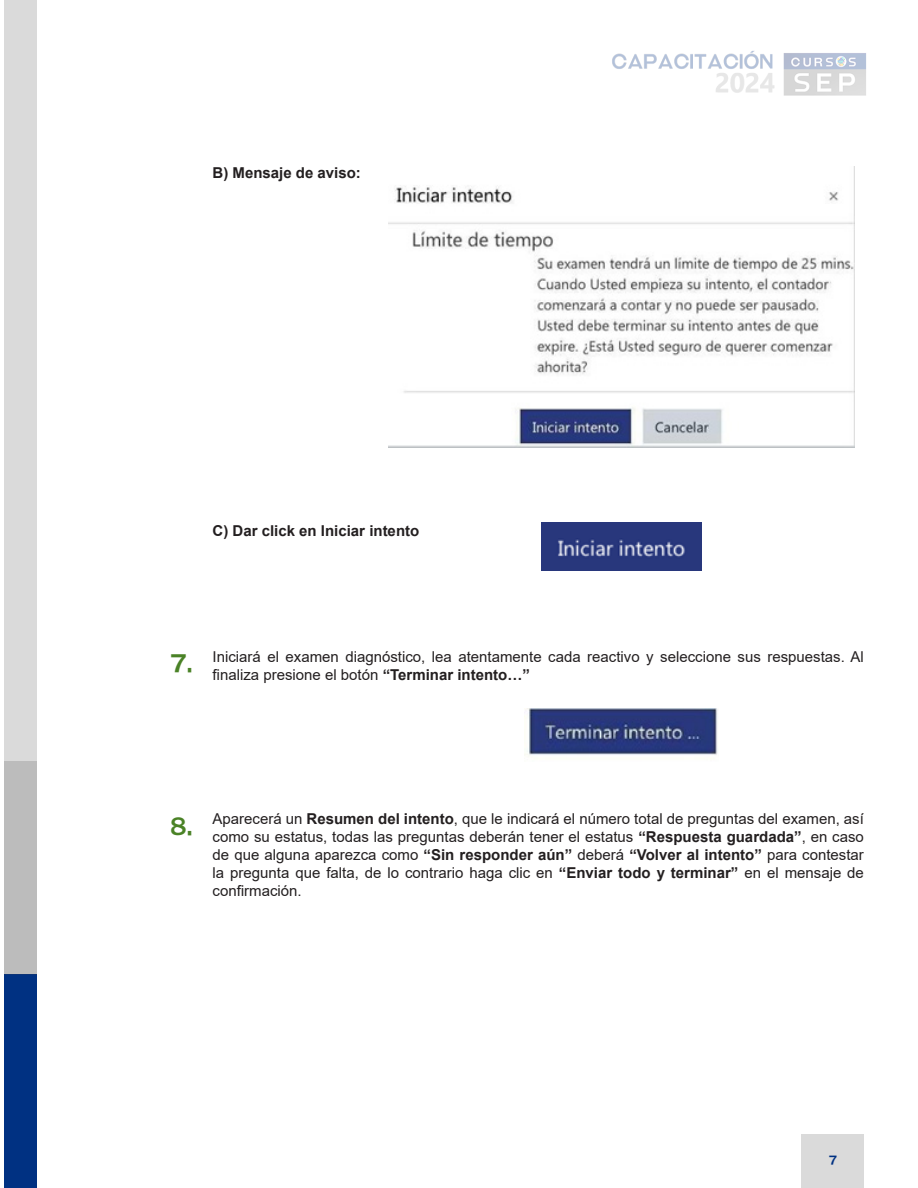
<style>
.page{position:relative;width:918px;height:1188px;background:#fff}
.page>*{position:absolute;margin:0;border:0;box-sizing:border-box;transform-origin:0 0}
.t1{font:30px "SU Ay ED";color:#4a8226}
.t2{font:15px/18px "Arial";color:#231f20}
.t3{font:700 15px "Arial";color:#231f20}
.t4{font:15px "SU Ay ED";color:#003182}
.s1{font-weight:700}
</style>
<div class="page">
<div style="left:4px;top:0;width:33px;height:975px;background:#dadada"></div>
<div style="left:4px;top:975px;width:33px;height:213px;background:#003182"></div>
<div style="left:4px;top:761px;width:33px;height:214px;background:#bcbcbc"></div>
<div style="left:802px;top:1134px;width:62px;height:54px;background:#dadada"></div>
<img style="left:612px;top:50px;width:254px;height:46px">
<img style="left:389px;top:186px;width:465px;height:262px">
<img style="left:541px;top:523px;width:161px;height:47px">
<img style="left:524px;top:708px;width:194px;height:51px">
<p class="t3" style="left:213px;top:162px;width:150px">B) Mensaje de aviso:</p>
<p class="t3" style="left:213px;top:521px;width:208px">C) Dar click en Iniciar intento</p>
<p class="t1" style="left:170px;top:649px;width:24px">7.</p>
<p class="t2" style="left:213px;top:648px;width:653px">Iniciará el examen diagnóstico, lea atentamente cada reactivo y seleccione sus respuestas. Al finaliza presione el botón <span class="s1">“Terminar intento…”</span></p>
<p class="t1" style="left:170px;top:812px;width:24px">8.</p>
<p class="t2" style="left:213px;top:810px;width:653px;text-align:justify">Aparecerá un <span class="s1">Resumen del intento</span>, que le indicará el número total de preguntas del examen, así como su estatus, todas las preguntas deberán tener el estatus <span class="s1">“Respuesta guardada”</span>, en caso de que alguna aparezca como <span class="s1">“Sin responder aún”</span> deberá <span class="s1">“Volver al intento”</span> para contestar la pregunta que falta, de lo contrario haga clic en <span class="s1">“Enviar todo y terminar”</span> en el mensaje de confirmación.</p>
<p class="t4" style="left:829px;top:1153px;width:10px">7</p>
</div>
